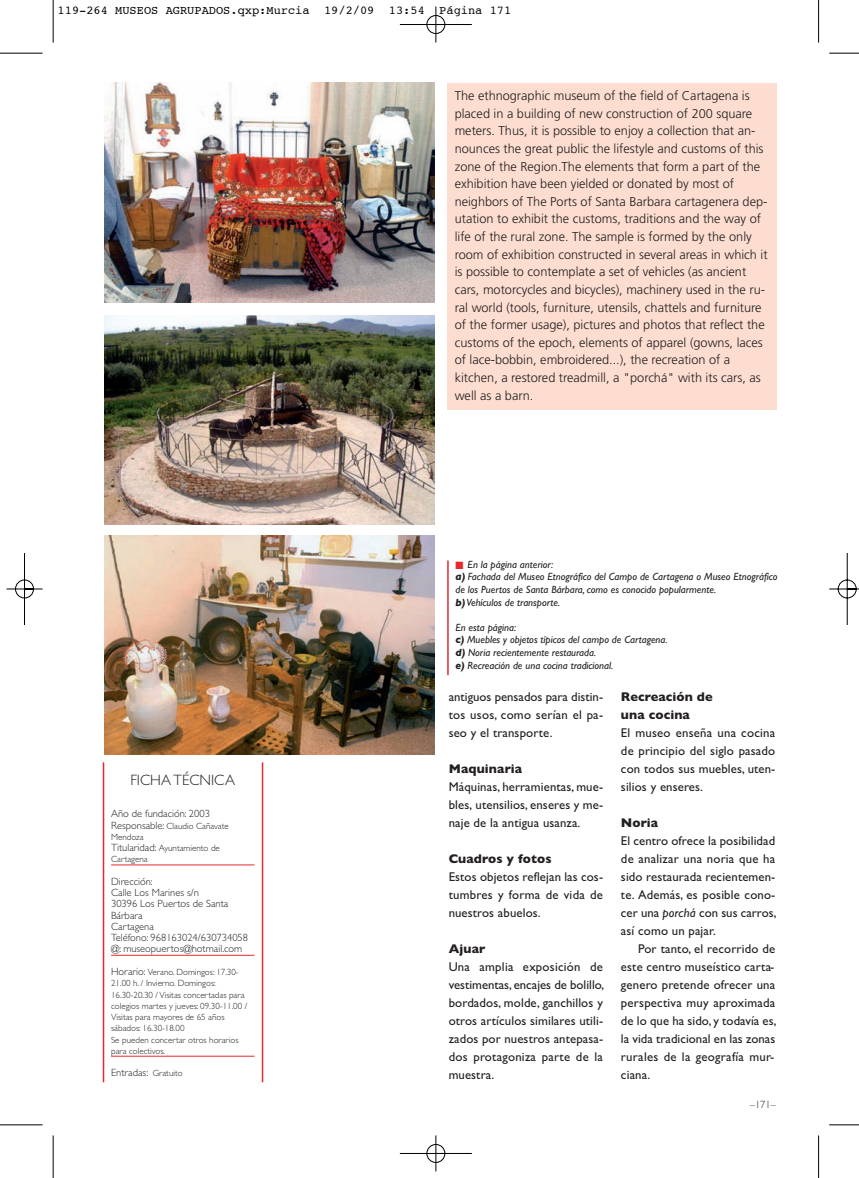
<style>
.page{position:relative;width:859px;height:1178px;background:#fff}
.page>*{position:absolute;margin:0;border:0;box-sizing:border-box;transform-origin:0 0}
.t1{font:300 15px "Gill Sans";color:#231f20}
.t2{font:300 12.75px/17.5px "Frutiger";color:#231f20}
.t3{font:12.75px/18px "Gill Sans";letter-spacing:.01em;color:#231f20;text-align:justify}
.t4{font:700 12.75px/18px "Gill Sans";letter-spacing:.01em;color:#231f20}
.t5{font:12px "Courier";color:#000}
.t6{font:italic 10.5px/12.6px "Gill Sans";color:#231f20}
.t7{font:300 10.5px/11.2px "Gill Sans";color:#231f20}
.t8{font:10.5px "Zapf Dingbats";color:#e9282d}
.t9{font:300 9px/11.2px "Gill Sans";color:#231f20}
.s1{font-size:10.5px}
.s2{font-size:9px}
.s3{font-weight:700}
.s4{font-style:italic}
</style>
<div class="page">
<hr style="left:53px;top:0;width:1px;height:43px;background:#000">
<hr style="left:0;top:53px;width:43px;height:1px;background:#000">
<hr style="left:818px;top:0;width:1px;height:43px;background:#000">
<hr style="left:53px;top:1135px;width:1px;height:43px;background:#000">
<hr style="left:0;top:1124px;width:43px;height:1px;background:#000">
<hr style="left:818px;top:1135px;width:1px;height:43px;background:#000">
<img style="left:6px;top:6px;width:853px;height:1166px">
<p class="t5" style="left:58px;top:4px;width:455px">119-264 MUSEOS AGRUPADOS.qxp:Murcia 19/2/09 13:54 Página 171</p>
<p class="t2" style="left:455px;top:88px;width:314px">The ethnographic museum of the field of Cartagena is placed in a building of new construction of 200 square meters. Thus, it is possible to enjoy a collection that an&shy;nounces the great public the lifestyle and customs of this zone of the Region.The elements that form a part of the exhibition have been yielded or donated by most of neighbors of The Ports of Santa Barbara cartagenera dep&shy;utation to exhibit the customs, traditions and the way of life of the rural zone. The sample is formed by the only room of exhibition constructed in several areas in which it is possible to contemplate a set of vehicles (as ancient cars, motorcycles and bicycles), machinery used in the ru&shy;ral world (tools, furniture, utensils, chattels and furniture of the former usage), pictures and photos that reflect the customs of the epoch, elements of apparel (gowns, laces of lace-bobbin, embroidered...), the recreation of a kitchen, a restored treadmill, a "porchá" with its cars, as well as a barn.</p>
<p class="t1" style="left:130px;top:774px;width:106px">FICHA TÉCNICA</p>
<p class="t7" style="left:111px;top:809px;width:100px">Año de fundación: 2003</p>
<p class="t9" style="left:111px;top:821px;width:119px"><span class="s1">Responsable:</span> Claudio Cañavate<br>Mendoza<br><span class="s1">Titularidad:</span> Ayuntamiento de<br>Cartagena</p>
<p class="t7" style="left:111px;top:877px;width:139px">Dirección:<br>Calle Los Marines s/n<br>30396 Los Puertos de Santa<br>Bárbara<br>Cartagena<br>Teléfono: 968163024/630734058 @: museopuertos@hotmail.com</p>
<p class="t9" style="left:111px;top:967px;width:138px"><span class="s1">Horario:</span> Verano. Domingos: 17.30-<br>21.00 h. / Invierno. Domingos:<br>16.30-20.30 / Visitas concertadas para colegios martes y jueves: 09.30-11.00 /<br>Visitas para mayores de 65 años sábados: 16.30-18.00<br>Se pueden concertar otros horarios para colectivos.</p>
<p class="t7" style="left:111px;top:1068px;width:73px">Entradas: <span class="s2">Gratuito</span></p>
<p class="t6" style="left:455px;top:559px;width:323px;text-indent:12px">En la página anterior:<br><span class="s3">a)</span> Fachada del Museo Etnográfico del Campo de Cartagena o Museo Etnográfico de los Puertos de Santa Bárbara, como es conocido popularmente.<br><span class="s3">b)</span> Vehículos de transporte.</p>
<p class="t6" style="left:455px;top:622px;width:214px">En esta página:<br><span class="s3">c)</span> Muebles y objetos típicos del campo de Cartagena. <span class="s3">d)</span> Noria recientemente restaurada.<br><span class="s3">e)</span> Recreación de una cocina tradicional.</p>
<p class="t8" style="left:455px;top:560px;width:9px">■</p>
<p class="t3" style="left:449px;top:689px;width:156px">antiguos pensados para distin&shy;tos usos, como serían el pa&shy;seo y el transporte.</p>
<p class="t4" style="left:449px;top:761px;width:75px">Maquinaria</p>
<p class="t3" style="left:449px;top:779px;width:156px">Máquinas, herramientas, mue&shy;bles, utensilios, enseres y me&shy;naje de la antigua usanza.</p>
<p class="t4" style="left:449px;top:851px;width:105px">Cuadros y fotos</p>
<p class="t3" style="left:449px;top:869px;width:156px">Estos objetos reflejan las cos&shy;tumbres y forma de vida de nuestros abuelos.</p>
<p class="t4" style="left:449px;top:941px;width:38px">Ajuar</p>
<p class="t3" style="left:449px;top:959px;width:157px">Una amplia exposición de vestimentas, encajes de bolillo, bordados, molde, ganchillos y otros artículos similares utili&shy;zados por nuestros antepasa&shy;dos protagoniza parte de la muestra.</p>
<p class="t4" style="left:621px;top:689px;width:93px">Recreación de una cocina</p>
<p class="t3" style="left:621px;top:725px;width:156px">El museo enseña una cocina de principio del siglo pasado con todos sus muebles, uten&shy;silios y enseres.</p>
<p class="t4" style="left:621px;top:815px;width:39px">Noria</p>
<p class="t3" style="left:621px;top:833px;width:157px">El centro ofrece la posibilidad de analizar una noria que ha sido restaurada recientemen&shy;te. Además, es posible cono&shy;cer una <span class="s4">porchá</span> con sus carros, así como un pajar.</p>
<p class="t3" style="left:621px;top:941px;width:157px;text-align:left;text-indent:17px">Por tanto, el recorrido de este centro museístico carta&shy;genero pretende ofrecer una perspectiva muy aproximada de lo que ha sido, y todavía es, la vida tradicional en las zonas rurales de la geografía mur&shy;ciana.</p>
<p class="t7" style="left:750px;top:1100px;width:28px">–171–</p>
</div>
